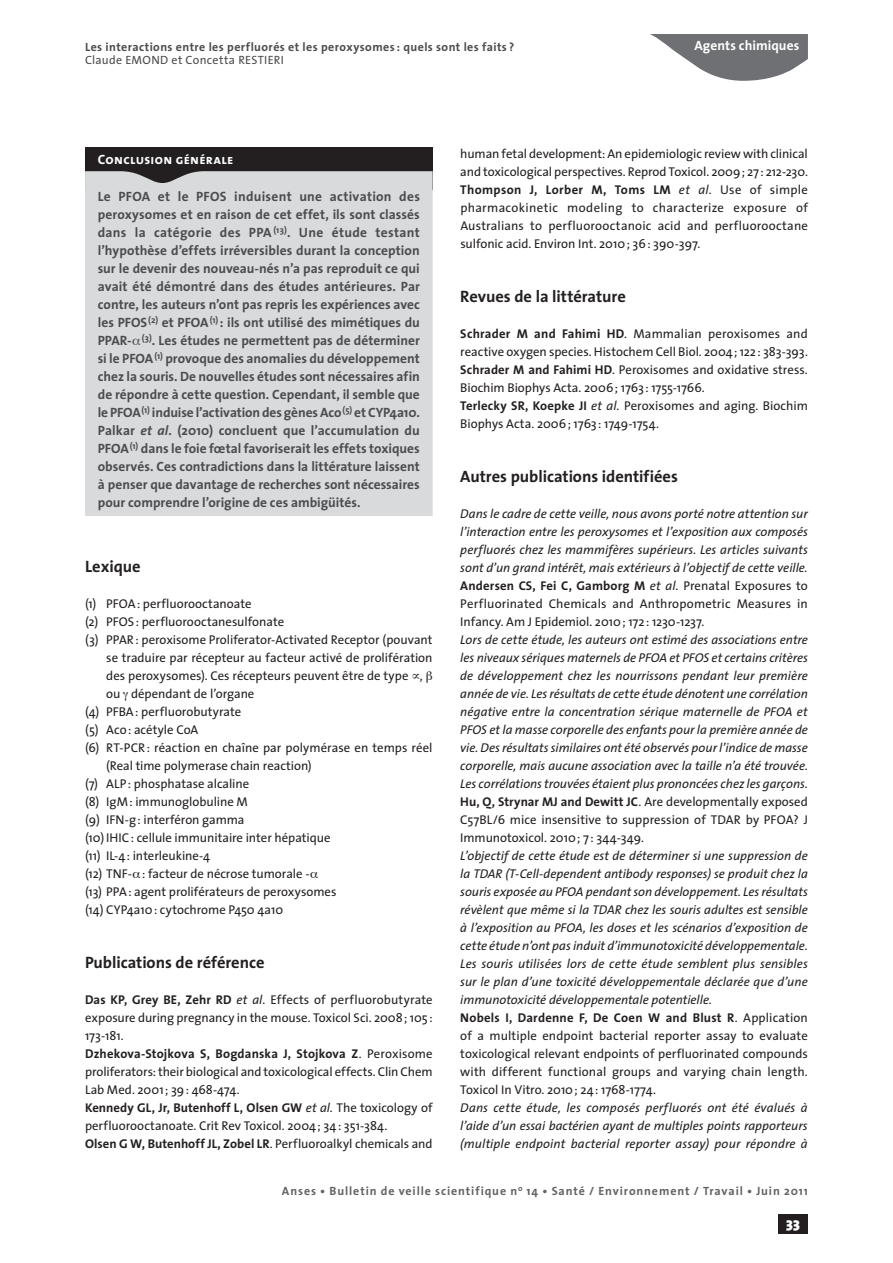
<style>
.page{position:relative;width:893px;height:1263px;background:#fff}
.page>*{position:absolute;margin:0;border:0;box-sizing:border-box;transform-origin:0 0}
.t1{font:700 16.5px "The Sans";color:#231f20}
.t2{font:900 15px "The Sans";color:#fff}
.t3{font:700 13.5px/18px "The Sans";color:#4b4c4d;text-align:justify}
.t4{font:13.5px "The Sans Bold Caps";letter-spacing:.02em;color:#fff}
.t5{font:700 13.5px "The Sans";letter-spacing:.005em;color:#fff}
.t6{font:italic 12.75px/18px "The Sans";color:#231f20}
.t7{font:12.75px/18px "The Sans";color:#231f20}
.t8{font:700 12px/13.5px "The Sans";letter-spacing:.035em;color:#4b4c4d}
.t9{font:700 12px "The Sans";letter-spacing:.075em;color:#636366}
.s1{font-weight:400}
.s2{font-style:italic}
.s3{font-weight:700}
.s4{font-weight:700;font-style:normal}
.s5{font-style:normal}
</style>
<div class="page">
<div style="left:778px;top:1214px;width:30px;height:19px;background:#231f20"></div>
<svg style="left:650px;top:34px;width:158px;height:47px"></svg>
<div style="left:85px;top:148px;width:348px;height:42px;background:#231f20"></div>
<div style="left:85px;top:171px;width:348px;height:345px;background:#d9dadc"></div>
<svg style="left:133px;top:339px;width:7px;height:6px"></svg>
<p class="t8" style="left:85px;top:39px;width:431px">Les interactions entre les perfluorés et les peroxysomes : quels sont les faits ?<br><span class="s1">Claude EMOND et Concetta RESTIERI</span></p>
<p class="t5" style="left:694px;top:34px;width:107px">Agents chimiques</p>
<p class="t4" style="left:98px;top:148px;width:137px">Conclusion générale</p>
<p class="t3" style="left:98px;top:187px;width:324px">Le PFOA et le PFOS induisent une activation des peroxysomes et en raison de cet effet, ils sont classés dans la catégorie des PPA<sup>(13)</sup>. Une étude testant l’hypothèse d’effets irréversibles durant la conception sur le devenir des nouveau-nés n’a pas reproduit ce qui avait été démontré dans des études antérieures. Par contre, les auteurs n’ont pas repris les expériences avec les PFOS<sup>(2)</sup> et PFOA<sup>(1)</sup> : ils ont utilisé des mimétiques du PPAR- <sup>(3)</sup>. Les études ne permettent pas de déterminer si le PFOA<sup>(1)</sup> provoque des anomalies du développement chez la souris. De nouvelles études sont nécessaires afin de répondre à cette question. Cependant, il semble que le PFOA<sup>(1)</sup> induise l’activation des gènes Aco<sup>(5)</sup> et CYP4a10.<br>Palkar <span class="s2">et al.</span> (2010) concluent que l’accumulation du PFOA<sup>(1)</sup> dans le foie fœtal favoriserait les effets toxiques observés. Ces contradictions dans la littérature laissent à penser que davantage de recherches sont nécessaires pour comprendre l’origine de ces ambigüités.</p>
<p class="t1" style="left:85px;top:553px;width:57px">Lexique</p>
<p class="t7" style="left:85px;top:594px;width:168px">(1) PFOA: perfluorooctanoate</p>
<p class="t7" style="left:85px;top:612px;width:201px">(2) PFOS : perfluorooctanesulfonate</p>
<p class="t7" style="left:85px;top:630px;width:349px">(3) PPAR: peroxisome Proliferator-Activated Receptor (pouvant</p>
<p class="t7" style="left:106px;top:648px;width:328px">se traduire par récepteur au facteur activé de prolifération</p>
<p class="t7" style="left:106px;top:666px;width:318px">des peroxysomes). Ces récepteurs peuvent être de type ∝,</p>
<p class="t7" style="left:106px;top:684px;width:150px">ou dépendant de l’organe</p>
<p class="t7" style="left:85px;top:702px;width:158px">(4) PFBA: perfluorobutyrate</p>
<p class="t7" style="left:85px;top:720px;width:115px">(5) Aco: acétyle CoA</p>
<p class="t7" style="left:85px;top:738px;width:349px">(6) RT-PCR: réaction en chaîne par polymérase en temps réel</p>
<p class="t7" style="left:106px;top:756px;width:207px">(Real time polymerase chain reaction)</p>
<p class="t7" style="left:85px;top:774px;width:166px">(7) ALP: phosphatase alcaline</p>
<p class="t7" style="left:85px;top:792px;width:164px">(8) IgM: immunoglobuline M</p>
<p class="t7" style="left:85px;top:810px;width:161px">(9) IFN-g: interféron gamma</p>
<p class="t7" style="left:85px;top:828px;width:247px">(10) IHIC: cellule immunitaire inter hépatique</p>
<p class="t7" style="left:85px;top:846px;width:127px">(11) IL-4: interleukine-4</p>
<p class="t7" style="left:85px;top:864px;width:226px">(12) TNF- : facteur de nécrose tumorale -</p>
<p class="t7" style="left:85px;top:882px;width:253px">(13) PPA: agent proliférateurs de peroxysomes</p>
<p class="t7" style="left:85px;top:900px;width:200px">(14) CYP4a10: cytochrome P450 4a10</p>
<p class="t1" style="left:85px;top:949px;width:181px">Publications de référence</p>
<p class="t7" style="left:85px;top:990px;width:349px"><span class="s3">Das KP, Grey BE, Zehr RD</span> <span class="s2">et al.</span> Effects of perfluorobutyrate exposure during pregnancy in the mouse. Toxicol Sci. 2008; 105:<br>173-181.<br><span class="s3">Dzhekova-Stojkova S, Bogdanska J, Stojkova Z</span> . Peroxisome proliferators: their biological and toxicological effects. Clin Chem Lab Med. 2001; 39: 468-474.<br><span class="s3">Kennedy GL, Jr, Butenhoff L, Olsen GW</span></p>
<p class="t7" style="left:85px;top:1098px;width:349px;text-indent:221px"><span class="s2">et al.</span> The toxicology of perfluorooctanoate. Crit Rev Toxicol. 2004; 34: 351-384.<br><span class="s3">Olsen G W, Butenhoff JL, Zobel LR</span> . Perfluoroalkyl chemicals and</p>
<p class="t7" style="left:460px;top:144px;width:349px;text-align:justify">human fetal development: An epidemiologic review with clinical and toxicological perspectives. Reprod Toxicol. 2009; 27: 212-230.<br><span class="s3">Thompson J, Lorber M, Toms LM</span> <span class="s2">et al.</span> Use of simple pharmacokinetic modeling to characterize exposure of Australians to perfluorooctanoic acid and perfluorooctane sulfonic acid. Environ Int. 2010; 36: 390-397.</p>
<p class="t1" style="left:460px;top:283px;width:167px">Revues de la littérature</p>
<p class="t7" style="left:460px;top:324px;width:349px"><span class="s3">Schrader M and Fahimi HD</span> . Mammalian peroxisomes and reactive oxygen species. Histochem Cell Biol. 2004; 122: 383-393.<br><span class="s3">Schrader M and Fahimi HD</span> . Peroxisomes and oxidative stress.<br>Biochim Biophys Acta. 2006; 1763: 1755-1766.<br><span class="s3">Terlecky SR, Koepke JI</span> <span class="s2">et al.</span> Peroxisomes and aging. Biochim Biophys Acta. 2006; 1763: 1749-1754.</p>
<p class="t1" style="left:460px;top:463px;width:219px">Autres publications identifiées</p>
<p class="t6" style="left:460px;top:504px;width:349px">Dans le cadre de cette veille, nous avons porté notre attention sur l’interaction entre les peroxysomes et l’exposition aux composés perfluorés chez les mammifères supérieurs. Les articles suivants sont d’un grand intérêt, mais extérieurs à l’objectif de cette veille.<br><span class="s4">Andersen CS, Fei C, Gamborg M</span> et al. <span class="s5">Prenatal Exposures to Perfluorinated Chemicals and Anthropometric Measures in Infancy. Am J Epidemiol. 2010; 172: 1230-1237.<br></span>Lors de cette étude, les auteurs ont estimé des associations entre les niveaux sériques maternels de PFOA et PFOS et certains critères de développement chez les nourrissons pendant leur première année de vie. Les résultats de cette étude dénotent une corrélation négative entre la concentration sérique maternelle de PFOA et PFOS et la masse corporelle des enfants pour la première année de vie. Des résultats similaires ont été observés pour l’indice de masse corporelle, mais aucune association avec la taille n’a été trouvée.<br>Les corrélations trouvées étaient plus prononcées chez les garçons.<br><span class="s4">Hu, Q, Strynar MJ and Dewitt JC</span> <span class="s5">. Are developmentally exposed C57BL/6 mice insensitive to suppression of TDAR by PFOA? J Immunotoxicol. 2010; 7 : 344-349.<br></span>L’objectif de cette étude est de déterminer si une suppression de la TDAR (T-Cell-dependent antibody responses) se produit chez la souris exposée au PFOA pendant son développement. Les résultats révèlent que même si la TDAR chez les souris adultes est sensible à l’exposition au PFOA, les doses et les scénarios d’exposition de cette étude n’ont pas induit d’immunotoxicité développementale.<br>Les souris utilisées lors de cette étude semblent plus sensibles sur le plan d’une toxicité développementale déclarée que d’une immunotoxicité développementale potentielle.<br><span class="s4">Nobels I, Dardenne F, De Coen W and Blust R</span> <span class="s5">. Application of a multiple endpoint bacterial reporter assay to evaluate toxicological relevant endpoints of perfluorinated compounds with different functional groups and varying chain length.<br>Toxicol In Vitro. 2010; 24: 1768-1774.<br></span>Dans cette étude, les composés perfluorés ont été évalués à l’aide d’un essai bactérien ayant de multiples points rapporteurs (multiple endpoint bacterial reporter assay) pour répondre à</p>
<p class="t9" style="left:282px;top:1180px;width:527px">Anses • Bulletin de veille scientifique n<sup>o</sup> 14 • Santé / Environnement / Travail • Juin 2011</p>
<p class="t2" style="left:786px;top:1210px;width:15px">33</p>
</div>
